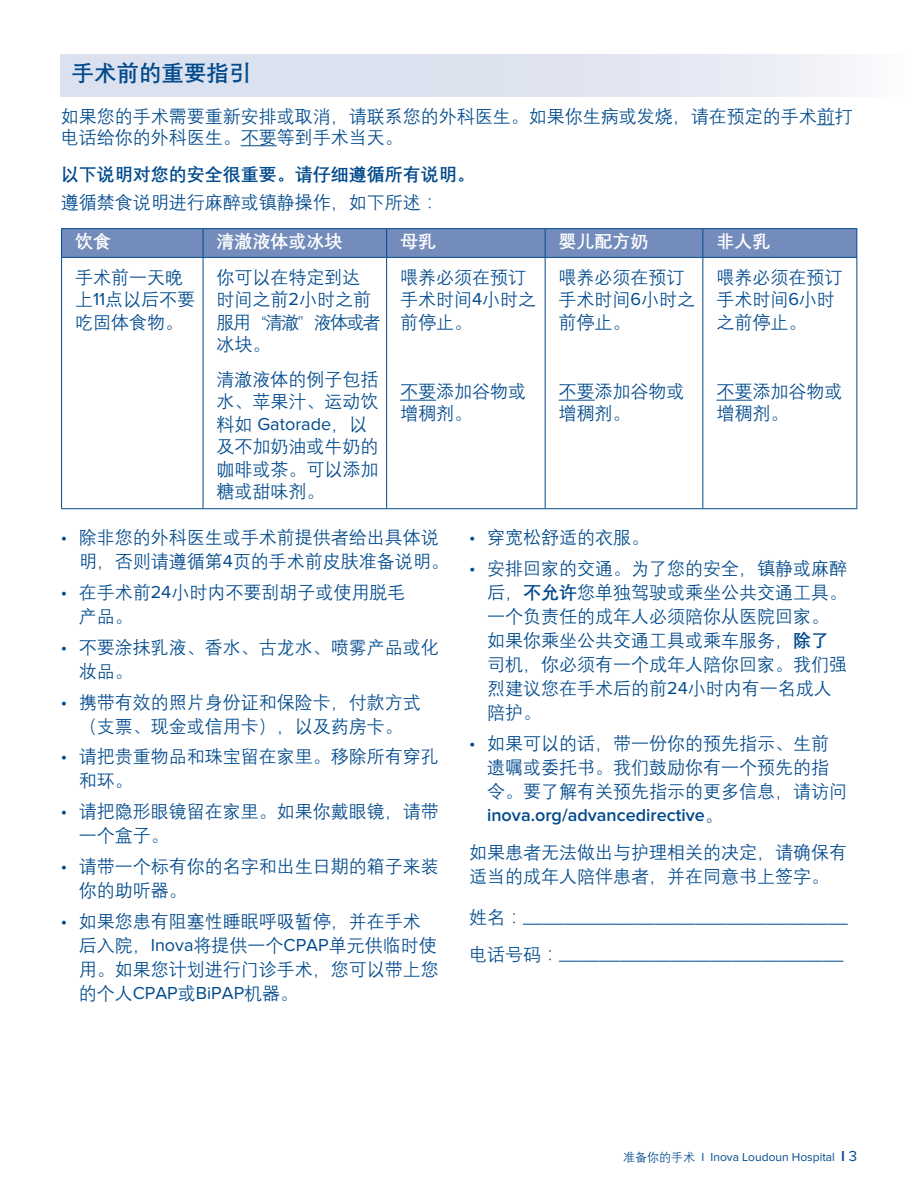
<style>
.page{position:relative;width:918px;height:1188px;background:#fff}
.page>*{position:absolute;margin:0;border:0;box-sizing:border-box;transform-origin:0 0}
.t1{font:700 22.5px "Deng Xian";color:#004a8d}
.t2{font:18px/24px "Deng Xian";color:#004a8d}
.t3{font:18px/37.5px "Proxima Nova";color:#004a8d}
.t4{font:600 18px "Proxima Nova";color:#004a8d}
.t5{font:700 18px "Deng Xian";color:#004a8d}
.t6{font:700 18px "Deng Xian";color:#fff}
.t7{font:12px "Proxima Nova";color:#004a8d}
.s1{font-family:"Proxima Nova"}
.s2{font-family:"Deng Xian"}
.s3{font-weight:700}
.s4{font-family:"Deng Xian";font-weight:400}
.s5{font-weight:600;font-size:15px}
.s6{font-size:15px}
</style>
<div class="page">
<div style="left:61px;top:54px;width:850px;height:42px;background:linear-gradient(to right,#d5dbec,#f0f2f8)"></div>
<svg style="left:817px;top:124px;width:18px;height:1px"></svg>
<hr style="left:241px;top:145px;width:36px;height:1px;background:#004a8d">
<hr style="left:61px;top:228px;width:142px;height:1px;background:#004a8d">
<hr style="left:203px;top:228px;width:184px;height:1px;background:#004a8d">
<hr style="left:387px;top:228px;width:158px;height:1px;background:#004a8d">
<hr style="left:545px;top:228px;width:158px;height:1px;background:#004a8d">
<hr style="left:703px;top:228px;width:154px;height:1px;background:#004a8d">
<svg style="left:61px;top:229px;width:796px;height:28px;background:#728bba"></svg>
<hr style="left:61px;top:257px;width:142px;height:1px;background:#004a8d">
<hr style="left:61px;top:258px;width:1px;height:250px;background:#004a8d">
<hr style="left:203px;top:257px;width:184px;height:1px;background:#004a8d">
<hr style="left:203px;top:258px;width:1px;height:250px;background:#004a8d">
<hr style="left:387px;top:257px;width:158px;height:1px;background:#004a8d">
<hr style="left:386px;top:258px;width:1px;height:250px;background:#004a8d">
<hr style="left:545px;top:257px;width:158px;height:1px;background:#004a8d">
<hr style="left:545px;top:258px;width:1px;height:250px;background:#004a8d">
<hr style="left:703px;top:257px;width:154px;height:1px;background:#004a8d">
<hr style="left:702px;top:258px;width:1px;height:250px;background:#004a8d">
<hr style="left:856px;top:258px;width:1px;height:250px;background:#004a8d">
<hr style="left:61px;top:508px;width:142px;height:1px;background:#004a8d">
<hr style="left:203px;top:508px;width:184px;height:1px;background:#004a8d">
<hr style="left:387px;top:508px;width:158px;height:1px;background:#004a8d">
<hr style="left:545px;top:508px;width:158px;height:1px;background:#004a8d">
<hr style="left:703px;top:508px;width:154px;height:1px;background:#004a8d">
<hr style="left:400px;top:400px;width:36px;height:1px;background:#004a8d">
<hr style="left:559px;top:400px;width:36px;height:1px;background:#004a8d">
<hr style="left:716px;top:400px;width:36px;height:1px;background:#004a8d">
<p class="t1" style="left:72px;top:58px;width:182px">手术前的重要指引</p>
<p class="t2" style="left:61px;top:105px;width:793px;line-height:21px">如果您的手术需要重新安排或取消，请联系您的外科医生。如果你生病或发烧，请在预定的手术前打电话给你的外科医生。不要等到手术当天。</p>
<p class="t5" style="left:61px;top:162px;width:415px">以下说明对您的安全很重要。请仔细遵循所有说明。</p>
<p class="t2" style="left:61px;top:190px;width:379px">遵循禁食说明进行麻醉或镇静操作，如下所述：</p>
<p class="t6" style="left:75px;top:230px;width:37px">饮食</p>
<p class="t6" style="left:217px;top:230px;width:127px">清澈液体或冰块</p>
<p class="t6" style="left:400px;top:230px;width:37px">母乳</p>
<p class="t6" style="left:559px;top:230px;width:91px">婴儿配方奶</p>
<p class="t6" style="left:716px;top:230px;width:55px">非人乳</p>
<p class="t2" style="left:75px;top:265px;width:122px;line-height:22.5px">手术前一天晚上<span class="s1">11</span>点以后不要吃固体食物。</p>
<p class="t2" style="left:217px;top:265px;width:166px;line-height:22.5px">你可以在特定到达时间之前<span class="s1">2</span>小时之前服用“清澈”液体或者冰块。</p>
<p class="t2" style="left:217px;top:367px;width:163px;line-height:22.5px">清澈液体的例子包括水、苹果汁、运动饮</p>
<p class="t3" style="left:217px;top:405px;width:152px"><span class="s2">料如</span> Gatorade<span class="s2">，以</span></p>
<p class="t2" style="left:217px;top:435px;width:163px;line-height:22.5px;text-align:justify">及不加奶油或牛奶的咖啡或茶。可以添加糖或甜味剂。</p>
<p class="t2" style="left:400px;top:265px;width:138px;line-height:22.5px">喂养必须在预订手术时间<span class="s1">4</span>小时之前停止。</p>
<p class="t2" style="left:559px;top:265px;width:138px;line-height:22.5px">喂养必须在预订手术时间<span class="s1">6</span>小时之前停止。</p>
<p class="t2" style="left:716px;top:265px;width:127px;line-height:22.5px">喂养必须在预订手术时间<span class="s1">6</span>小时之前停止。</p>
<p class="t2" style="left:400px;top:379px;width:127px;line-height:22.5px">不要添加谷物或增稠剂。</p>
<p class="t2" style="left:559px;top:379px;width:127px;line-height:22.5px">不要添加谷物或增稠剂。</p>
<p class="t2" style="left:716px;top:379px;width:127px;line-height:22.5px">不要添加谷物或增稠剂。</p>
<p class="t2" style="left:79px;top:525px;width:372px;text-indent:-18px"><span class="s1">•</span> 除非您的外科医生或手术前提供者给出具体说明，否则请遵循第<span class="s1">4</span>页的手术前皮肤准备说明。</p>
<p class="t2" style="left:79px;top:580px;width:328px;text-indent:-18px"><span class="s1">•</span> 在手术前<span class="s1">24</span>小时内不要刮胡子或使用脱毛产品。</p>
<p class="t2" style="left:79px;top:635px;width:362px;text-indent:-18px"><span class="s1">•</span> 不要涂抹乳液、香水、古龙水、喷雾产品或化妆品。</p>
<p class="t2" style="left:61px;top:689px;width:362px;text-align:center"><span class="s1">•</span> 携带有效的照片身份证和保险卡，付款方式（支票、现金或信用卡），以及药房卡。</p>
<p class="t2" style="left:79px;top:744px;width:362px;text-indent:-18px"><span class="s1">•</span> 请把贵重物品和珠宝留在家里。移除所有穿孔和环。</p>
<p class="t2" style="left:79px;top:799px;width:362px;text-indent:-18px"><span class="s1">•</span> 请把隐形眼镜留在家里。如果你戴眼镜，请带一个盒子。</p>
<p class="t2" style="left:79px;top:854px;width:362px;text-indent:-18px"><span class="s1">•</span> 请带一个标有你的名字和出生日期的箱子来装你的助听器。</p>
<p class="t2" style="left:79px;top:908px;width:361px;text-indent:-18px"><span class="s1">•</span> 如果您患有阻塞性睡眠呼吸暂停，并在手术后入院，<span class="s1">Inova</span>将提供一个<span class="s1">CPAP</span>单元供临时使用。如果您计划进行门诊手术，您可以带上您</p>
<p class="t3" style="left:79px;top:974px;width:221px"><span class="s2">的个人</span>CPAP<span class="s2">或</span>BiPAP<span class="s2">机器。</span></p>
<p class="t2" style="left:469px;top:525px;width:181px"><span class="s1">•</span> 穿宽松舒适的衣服。</p>
<p class="t2" style="left:487px;top:556px;width:361px;text-indent:-18px"><span class="s1">•</span> 安排回家的交通。为了您的安全，镇静或麻醉后，<span class="s3">不允许</span>您单独驾驶或乘坐公共交通工具。一个负责任的成年人必须陪你从医院回家。如果你乘坐公共交通工具或乘车服务，<span class="s3">除了</span>司机，你必须有一个成年人陪你回家。我们强烈建议您在手术后的前<span class="s1">24</span>小时内有一名成人陪护。</p>
<p class="t2" style="left:487px;top:730px;width:361px;text-indent:-18px"><span class="s1">•</span> 如果可以的话，带一份你的预先指示、生前遗嘱或委托书。我们鼓励你有一个预先的指令。要了解有关预先指示的更多信息，请访问</p>
<p class="t4" style="left:487px;top:804px;width:237px">inova.org/advancedirective<span class="s4">。</span></p>
<p class="t2" style="left:469px;top:840px;width:379px">如果患者无法做出与护理相关的决定，请确保有适当的成年人陪伴患者，并在同意书上签字。</p>
<p class="t3" style="left:469px;top:898px;width:380px"><span class="s2">姓名：</span>________________________________<span class="s2">电话号码：</span>____________________________</p>
<p class="t7" style="left:623px;top:1150px;width:235px"><span class="s2">准备你的手术</span> I Inova Loudoun Hospital <span class="s5">I</span> <span class="s6">3</span></p>
</div>
